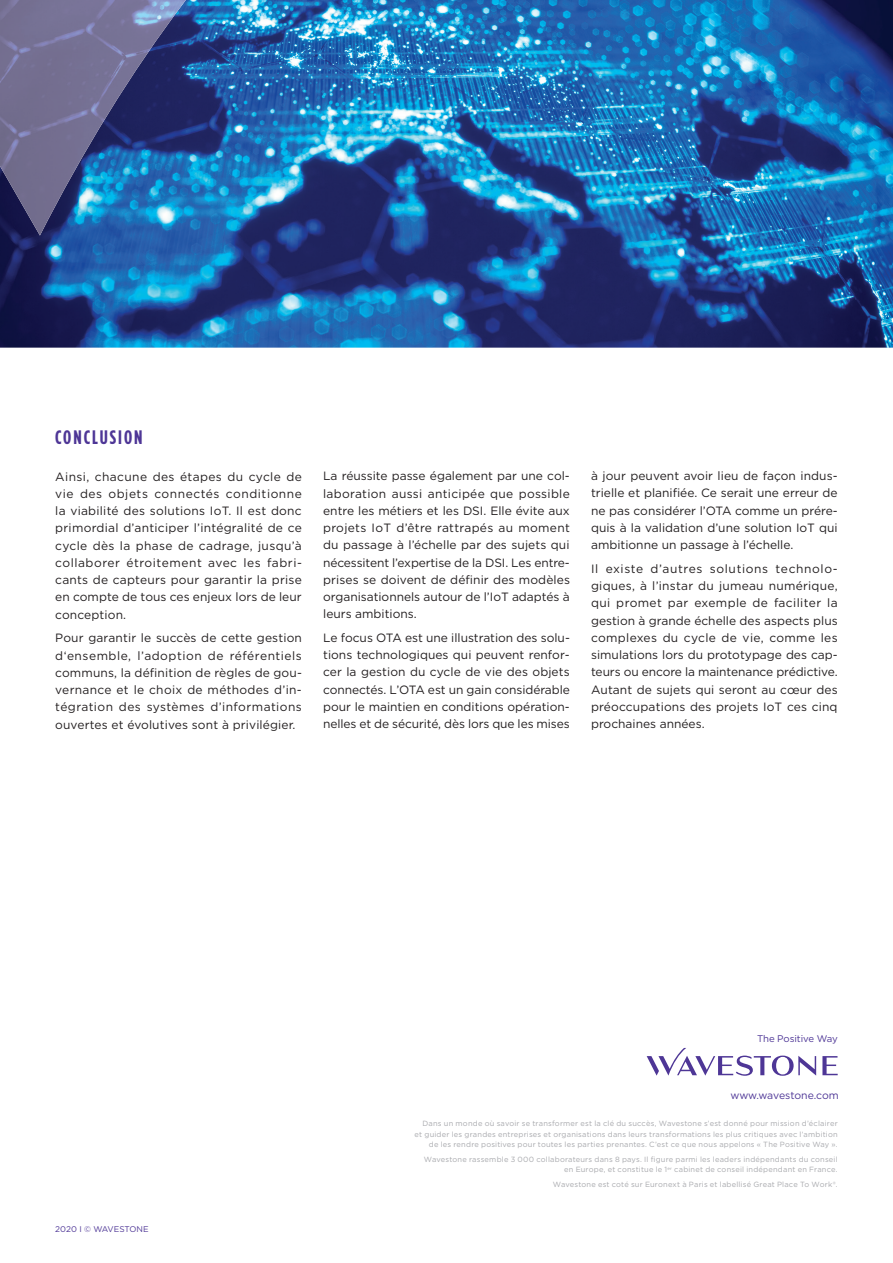
<style>
.page{position:relative;width:893px;height:1263px;background:#fff}
.page>*{position:absolute;margin:0;border:0;box-sizing:border-box;transform-origin:0 0}
.t1{font:700 19.5px "Gotham Condensed";letter-spacing:.1em;color:#4e3696}
.t2{font:12px/17.2px "Gotham";color:#231f20;text-align:justify}
.t3{font:10.5px "Gotham";letter-spacing:-.01em;color:#4e3696}
.t4{font:9.6px "Gotham";letter-spacing:-.005em;color:#4e3696}
.t5{font:8.25px "Gotham";color:#4e3696}
.t6{font:7.5px/10.5px "Gotham";letter-spacing:.025em;color:#a8a9ad;text-align:right}
</style>
<div class="page">
<svg style="left:822px;top:1056px;width:16px;height:19px"></svg>
<svg style="left:647px;top:1048px;width:169px;height:28px"></svg>
<img style="left:0;top:0;width:893px;height:348px">
<img style="left:0;top:0;width:186px;height:236px">
<h1 class="t1" style="left:55px;top:426px;width:89px">CONCLUSION</h1>
<p class="t2" style="left:55px;top:468px;width:248px">Ainsi, chacune des étapes du cycle de vie des objets connectés conditionne la viabilité des solutions IoT. Il est donc primordial d’anticiper l’intégralité de ce cycle dès la phase de cadrage, jusqu’à collaborer étroitement avec les fabri&shy;cants de capteurs pour garantir la prise en compte de tous ces enjeux lors de leur conception.</p>
<p class="t2" style="left:55px;top:629px;width:248px">Pour garantir le succès de cette gestion d‘ensemble, l’adoption de référentiels communs, la définition de règles de gou&shy;vernance et le choix de méthodes d’in&shy;tégration des systèmes d’informations ouvertes et évolutives sont à privilégier.</p>
<p class="t2" style="left:323px;top:467px;width:248px">La réussite passe également par une col&shy;laboration aussi anticipée que possible entre les métiers et les DSI. Elle évite aux projets IoT d’être rattrapés au moment du passage à l’échelle par des sujets qui nécessitent l’expertise de la DSI. Les entre&shy;prises se doivent de définir des modèles organisationnels autour de l’IoT adaptés à leurs ambitions.</p>
<p class="t2" style="left:323px;top:629px;width:248px">Le focus OTA est une illustration des solu&shy;tions technologiques qui peuvent renfor&shy;cer la gestion du cycle de vie des objets connectés. L’OTA est un gain considérable pour le maintien en conditions opération&shy;nelles et de sécurité, dès lors que les mises</p>
<p class="t2" style="left:591px;top:467px;width:248px">à jour peuvent avoir lieu de façon indus&shy;trielle et planifiée. Ce serait une erreur de ne pas considérer l’OTA comme un prére&shy;quis à la validation d’une solution IoT qui ambitionne un passage à l’échelle.</p>
<p class="t2" style="left:591px;top:560px;width:248px">Il existe d’autres solutions technolo&shy;giques, à l’instar du jumeau numérique, qui promet par exemple de faciliter la gestion à grande échelle des aspects plus complexes du cycle de vie, comme les simulations lors du prototypage des cap&shy;teurs ou encore la maintenance prédictive.<br>Autant de sujets qui seront au cœur des préoccupations des projets IoT ces cinq prochaines années.</p>
<p class="t5" style="left:55px;top:1224px;width:95px">2020 I © WAVESTONE</p>
<p class="t4" style="left:757px;top:1032px;width:82px">The Positive Way</p>
<p class="t3" style="left:730px;top:1089px;width:110px">www.wavestone.com</p>
<p class="t6" style="left:415px;top:1118px;width:425px">Dans un monde où savoir se transformer est la clé du succès, Wavestone s’est donné pour mission d’éclairer et guider les grandes entreprises et organisations dans leurs transformations les plus critiques avec l’ambition de les rendre positives pour toutes les parties prenantes. C’est ce que nous appelons « The Positive Way ».</p>
<p class="t6" style="left:424px;top:1154px;width:415px">Wavestone rassemble 3 000 collaborateurs dans 8 pays. Il figure parmi les leaders indépendants du conseil en Europe, et constitue le 1<sup>er</sup> cabinet de conseil indépendant en France.</p>
<p class="t6" style="left:553px;top:1179px;width:286px">Wavestone est coté sur Euronext à Paris et labellisé Great Place To Work®.</p>
</div>
